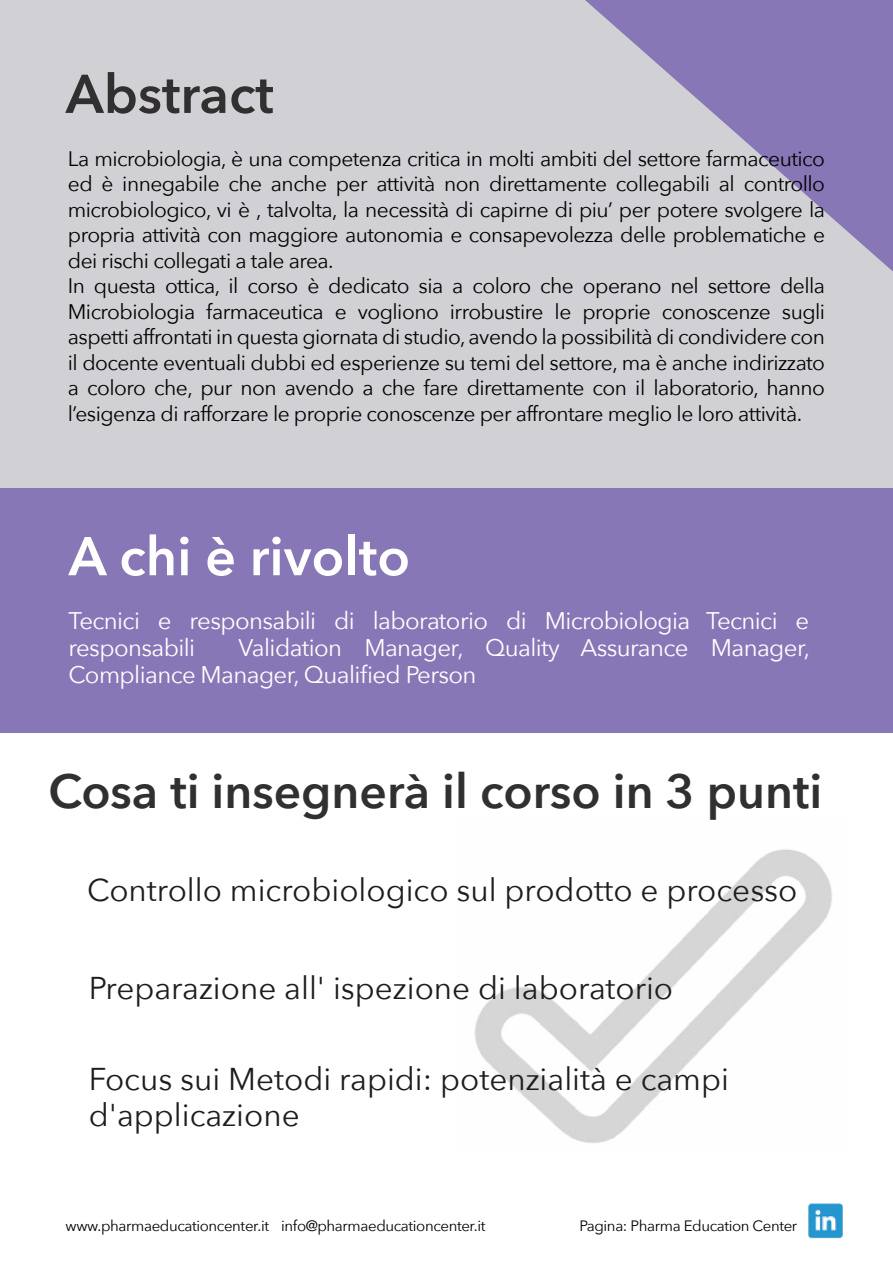
<style>
.page{position:relative;width:893px;height:1263px;background:#fff}
.page>*{position:absolute;margin:0;border:0;box-sizing:border-box;transform-origin:0 0}
.t1{font:600 54px "Avenir Next";color:#fff}
.t2{font:600 54px "Avenir Next";color:#312f2f}
.t3{font:600 48px "Avenir Next";color:#312f2f}
.t4{font:31.5px/36px "Avenir Next";color:#1d1d1b}
.t5{font:24px/27px "Avenir Next";letter-spacing:-.025em;color:#fff}
.t6{font:21px/25.5px "Avenir Next";letter-spacing:-.025em;color:#000101}
.t7{font:15px "Avenir Next";letter-spacing:-.025em;color:#000101}
</style>
<div class="page">
<img style="left:474px;top:849px;width:358px;height:294px">
<div style="left:0;top:0;width:893px;height:511px;background:#d1d1d5"></div>
<svg style="left:585px;top:0;width:308px;height:272px"></svg>
<div style="left:0;top:488px;width:893px;height:245px;background:#8877b6"></div>
<img style="left:808px;top:1203px;width:35px;height:36px">
<h1 class="t2" style="left:66px;top:48px;width:210px">Abstract</h1>
<p class="t6" style="left:68px;top:145px;width:759px">La microbiologia, è una competenza critica in molti ambiti del settore farmaceutico ed è innegabile che anche per attività non direttamente collegabili al controllo microbiologico, vi è , talvolta, la necessità di capirne di piu’ per potere svolgere la propria attività con maggiore autonomia e consapevolezza delle problematiche e dei rischi collegati a tale area.<br>In questa ottica, il corso è dedicato sia a coloro che operano nel settore della Microbiologia farmaceutica e vogliono irrobustire le proprie conoscenze sugli aspetti affrontati in questa giornata di studio, avendo la possibilità di condividere con il docente eventuali dubbi ed esperienze su temi del settore, ma è anche indirizzato a coloro che, pur non avendo a che fare direttamente con il laboratorio, hanno l’esigenza di rafforzare le proprie conoscenze per affrontare meglio le loro attività.</p>
<h1 class="t1" style="left:69px;top:510px;width:343px">A chi è rivolto</h1>
<p class="t5" style="left:69px;top:606px;width:742px">Tecnici e responsabili di laboratorio di Microbiologia Tecnici e responsabili</p>
<p class="t5" style="left:69px;top:633px;width:743px;text-indent:170px">Validation Manager, Quality Assurance Manager,<br>Compliance Manager, Qualified Person</p>
<h2 class="t3" style="left:49px;top:750px;width:775px">Cosa ti insegnerà il corso in 3 punti</h2>
<h3 class="t4" style="left:87px;top:871px;width:712px">Controllo microbiologico sul prodotto e processo</h3>
<h3 class="t4" style="left:89px;top:969px;width:586px">Preparazione all' ispezione di laboratorio</h3>
<h3 class="t4" style="left:89px;top:1060px;width:642px">Focus sui Metodi rapidi: potenzialità e campi d'applicazione</h3>
<p class="t7" style="left:66px;top:1213px;width:421px">www.pharmaeducationcenter.it info@pharmaeducationcenter.it</p>
<p class="t7" style="left:579px;top:1213px;width:219px">Pagina: Pharma Education Center</p>
</div>
